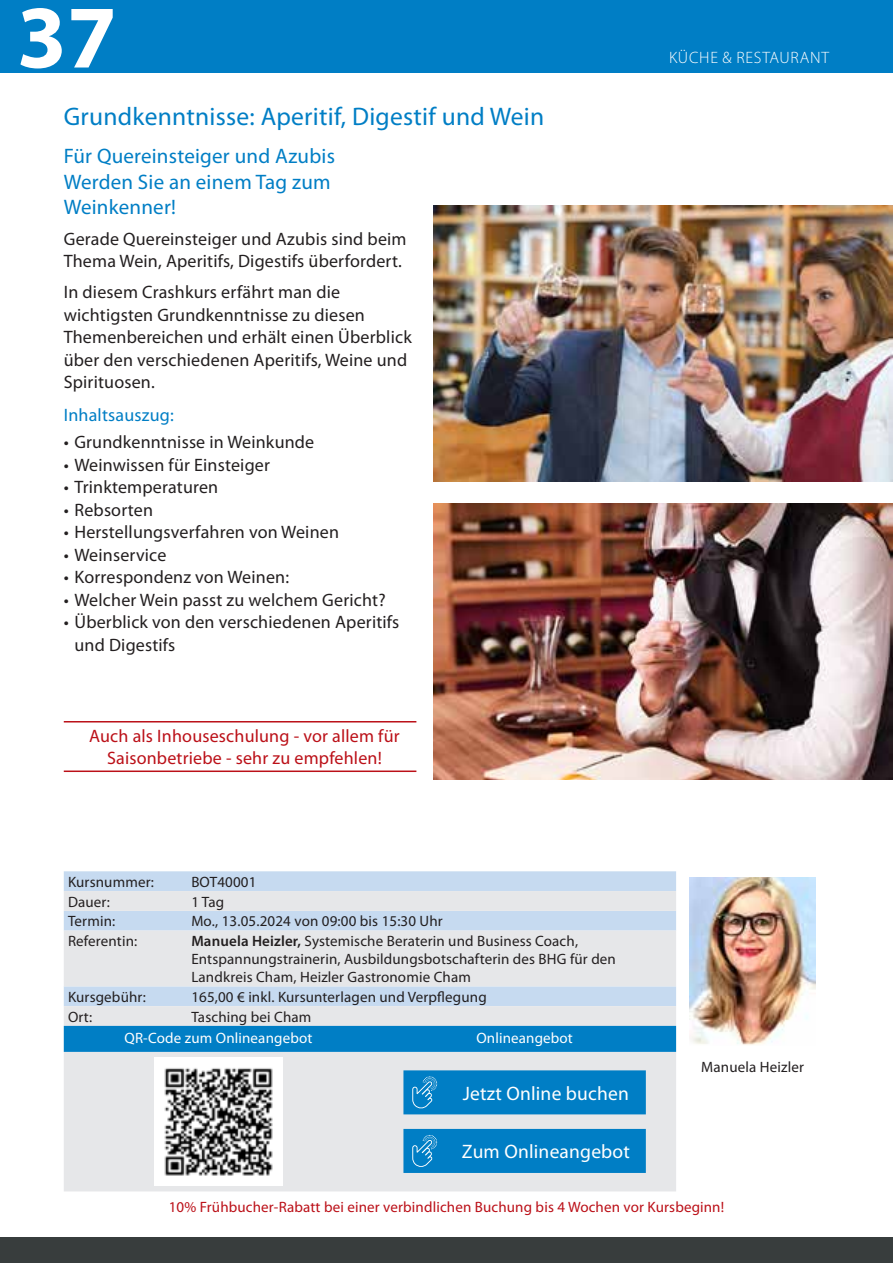
<style>
.page{position:relative;width:893px;height:1263px;background:#fff}
.page>*{position:absolute;margin:0;border:0;box-sizing:border-box;transform-origin:0 0}
.t1{font:700 90px "Myriad Pro";color:#fff}
.t2{font:25.5px "Myriad Pro";letter-spacing:.01em;color:#007ec5}
.t3{font:21px/25.2px "Myriad Pro";letter-spacing:.01em;color:#007ec5}
.t4{font:19.5px "Myriad Pro";letter-spacing:.01em;color:#fff}
.t5{font:18px/22.5px "Myriad Pro";letter-spacing:.01em;color:#231f20}
.t6{font:18px/22.5px "Myriad Pro";letter-spacing:.01em;color:#bb1018;text-align:center}
.t7{font:18px "Myriad Pro";letter-spacing:.01em;color:#007ec5}
.t8{font:300 16.5px "Myriad Pro";letter-spacing:.045em;color:#fff}
.t9{font:15px/18px "Myriad Pro";letter-spacing:.01em;color:#231f20}
.t10{font:15px "Myriad Pro";letter-spacing:.01em;color:#bb1018}
.t11{font:15px "Myriad Pro";letter-spacing:.01em;color:#fff}
.s1{font-weight:600}
</style>
<div class="page">
<div style="left:0;top:1237px;width:893px;height:26px;background:#383d3d"></div>
<div style="left:0;top:0;width:893px;height:72px;background:#007ec5"></div>
<hr style="left:64px;top:721px;width:352px;height:1px;background:#bb1018">
<hr style="left:64px;top:770px;width:352px;height:2px;background:#bb1018">
<div style="left:64px;top:871px;width:612px;height:20px;background:#c6daf0"></div>
<svg style="left:64px;top:891px;width:612px;height:300px;background:#dfe4ea"></svg>
<div style="left:64px;top:1026px;width:612px;height:26px;background:#007ec5"></div>
<img style="left:689px;top:877px;width:127px;height:168px">
<img style="left:155px;top:1058px;width:127px;height:127px">
<div style="left:403px;top:1070px;width:243px;height:44px;background:#007ec5"></div>
<div style="left:403px;top:1129px;width:243px;height:44px;background:#007ec5"></div>
<img style="left:433px;top:205px;width:460px;height:277px">
<img style="left:433px;top:503px;width:460px;height:277px">
<h1 class="t1" style="left:17px;top:-22px;width:101px">37</h1>
<h2 class="t2" style="left:64px;top:101px;width:482px">Grundkenntnisse: Aperitif, Digestif und Wein</h2>
<p class="t3" style="left:64px;top:143px;width:273px">Für Quereinsteiger und Azubis<br>Werden Sie an einem Tag zum<br>Weinkenner!</p>
<p class="t5" style="left:64px;top:227px;width:344px">Gerade Quereinsteiger und Azubis sind beim<br>Thema Wein, Aperitifs, Digestifs überfordert.</p>
<p class="t5" style="left:64px;top:281px;width:349px">In diesem Crashkurs erfährt man die wichtigsten Grundkenntnisse zu diesen Themenbereichen und erhält einen Überblick über den verschiedenen Aperitifs, Weine und Spirituosen.</p>
<p class="t7" style="left:64px;top:404px;width:111px">Inhaltsauszug:</p>
<p class="t5" style="left:64px;top:431px;width:252px">• Grundkenntnisse in Weinkunde</p>
<p class="t5" style="left:64px;top:453px;width:208px">• Weinwissen für Einsteiger</p>
<p class="t5" style="left:64px;top:476px;width:156px">• Trinktemperaturen</p>
<p class="t5" style="left:64px;top:498px;width:91px">• Rebsorten</p>
<p class="t5" style="left:64px;top:521px;width:277px">• Herstellungsverfahren von Weinen</p>
<p class="t5" style="left:64px;top:543px;width:104px">• Weinservice</p>
<p class="t5" style="left:64px;top:566px;width:227px">• Korrespondenz von Weinen:</p>
<p class="t5" style="left:64px;top:588px;width:323px">• Welcher Wein passt zu welchem Gericht?</p>
<p class="t5" style="left:75px;top:611px;width:326px;text-indent:-11px">• Überblick von den verschiedenen Aperitifs und Digestifs</p>
<p class="t6" style="left:89px;top:724px;width:312px">Auch als Inhouseschulung - vor allem für<br>Saisonbetriebe - sehr zu empfehlen!</p>
<p class="t8" style="left:669px;top:48px;width:162px">KÜCHE &amp; RESTAURANT</p>
<p class="t9" style="left:68px;top:872px;width:87px">Kursnummer:</p>
<p class="t9" style="left:191px;top:872px;width:67px">BOT40001</p>
<p class="t9" style="left:68px;top:892px;width:43px">Dauer:</p>
<p class="t9" style="left:191px;top:892px;width:34px">1 Tag</p>
<p class="t9" style="left:68px;top:912px;width:49px">Termin:</p>
<p class="t9" style="left:191px;top:912px;width:253px">Mo., 13.05.2024 von 09:00 bis 15:30 Uhr</p>
<p class="t9" style="left:68px;top:932px;width:71px">Referentin:</p>
<p class="t9" style="left:191px;top:932px;width:426px"><span class="s1">Manuela Heizler,</span> Systemische Beraterin und Business Coach,<br>Entspannungstrainerin, Ausbildungsbotschafterin des BHG für den<br>Landkreis Cham, Heizler Gastronomie Cham</p>
<p class="t9" style="left:68px;top:987px;width:79px">Kursgebühr:</p>
<p class="t9" style="left:191px;top:987px;width:297px">165,00 € inkl. Kursunterlagen und Verpflegung</p>
<p class="t9" style="left:68px;top:1007px;width:26px">Ort:</p>
<p class="t9" style="left:191px;top:1007px;width:122px">Tasching bei Cham</p>
<p class="t11" style="left:125px;top:1029px;width:189px">QR-Code zum Onlineangebot</p>
<p class="t11" style="left:476px;top:1029px;width:98px">Onlineangebot</p>
<p class="t4" style="left:463px;top:1081px;width:168px">Jetzt Online buchen</p>
<p class="t9" style="left:701px;top:1058px;width:104px">Manuela Heizler</p>
<p class="t4" style="left:462px;top:1140px;width:170px">Zum Onlineangebot</p>
<p class="t10" style="left:169px;top:1198px;width:557px">10% Frühbucher-Rabatt bei einer verbindlichen Buchung bis 4 Wochen vor Kursbeginn!</p>
</div>
